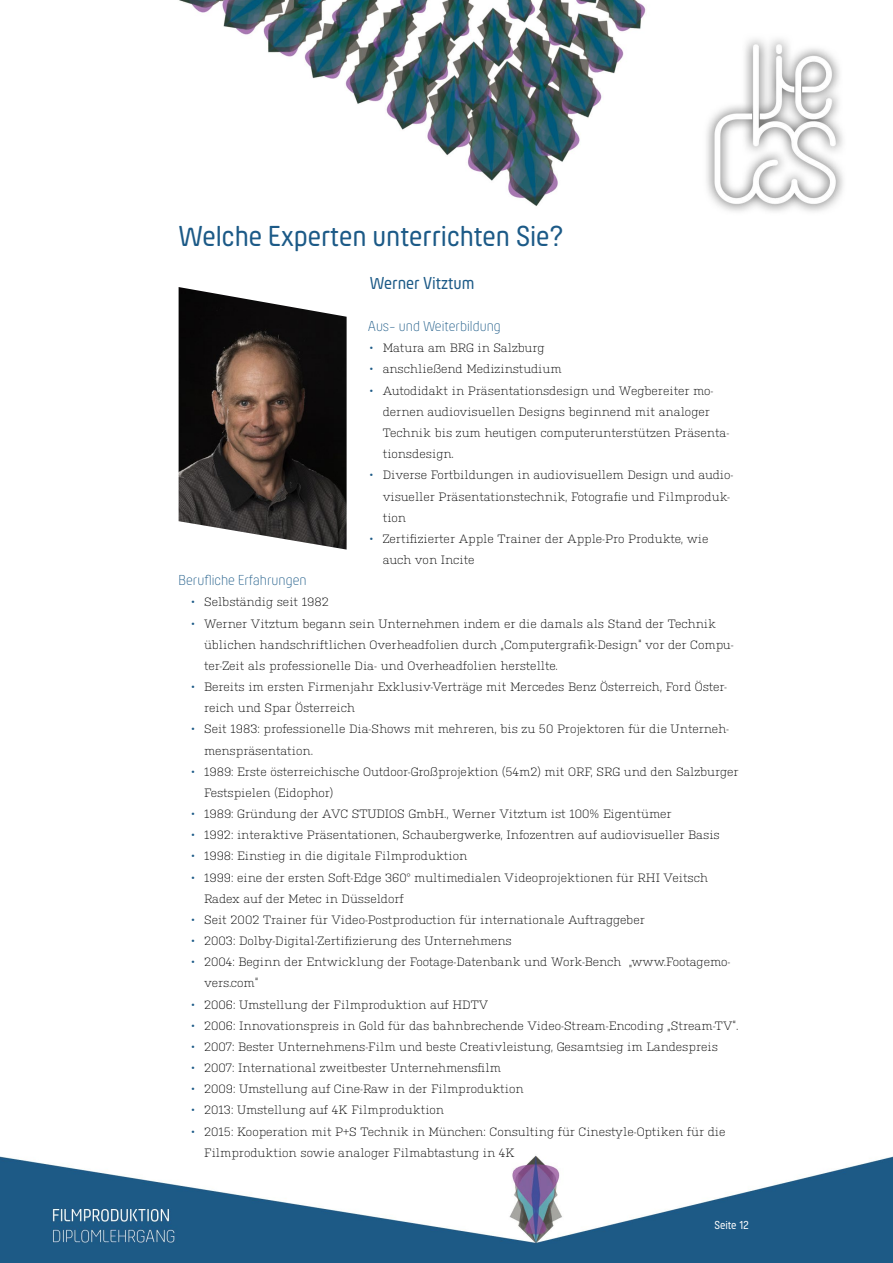
<style>
.page{position:relative;width:893px;height:1263px;background:#fff}
.page>*{position:absolute;margin:0;border:0;box-sizing:border-box;transform-origin:0 0}
.t1{font:30px "Hansom FY";color:#1c5a87}
.t2{font:18px "Hansom FY";color:#1c5a87}
.t3{font:300 15px "Hansom FY";color:#1c5a87}
.t4{font:300 12px/21.1px "Kulturista";color:#000}
.t5{font:12px "Hansom FY";color:#fff}
.s1{color:#1c5a87}
</style>
<div class="page">
<img style="left:0;top:0;width:893px;height:1263px">
<img style="left:179px;top:287px;width:168px;height:263px">
<h1 class="t1" style="left:179px;top:219px;width:387px">Welche Experten unterrichten Sie?</h1>
<h2 class="t2" style="left:370px;top:272px;width:106px">Werner Vitztum</h2>
<p class="t3" style="left:368px;top:317px;width:134px">Aus- und Weiterbildung</p>
<p class="t4" style="left:370px;top:337px;width:176px"><span class="s1">•</span> Matura am BRG in Salzburg</p>
<p class="t4" style="left:370px;top:358px;width:193px"><span class="s1">•</span> anschließend Medizinstudium</p>
<p class="t4" style="left:383px;top:379px;width:348px;text-indent:-13px"><span class="s1">•</span> Autodidakt in Präsentationsdesign und Wegbereiter mo&shy;dernen audiovisuellen Designs beginnend mit analoger Technik bis zum heutigen computerunterstützen Präsenta&shy;tionsdesign.</p>
<p class="t4" style="left:383px;top:464px;width:352px;text-indent:-13px"><span class="s1">•</span> Diverse Fortbildungen in audiovisuellem Design und audio&shy;visueller Präsentationstechnik, Fotografie und Filmproduk&shy;tion</p>
<p class="t4" style="left:383px;top:527px;width:327px;text-indent:-13px"><span class="s1">•</span> Zertifizierter Apple Trainer der Apple-Pro Produkte, wie auch von Incite</p>
<p class="t3" style="left:179px;top:571px;width:130px">Berufliche Erfahrungen</p>
<p class="t4" style="left:191px;top:591px;width:139px"><span class="s1">•</span> Selbständig seit 1982</p>
<p class="t4" style="left:204px;top:612px;width:531px;text-indent:-13px"><span class="s1">•</span> Werner Vitztum begann sein Unternehmen indem er die damals als Stand der Technik üblichen handschriftlichen Overheadfolien durch „Computergrafik-Design“ vor der Compu&shy;ter-Zeit als professionelle Dia- und Overheadfolien herstellte.</p>
<p class="t4" style="left:204px;top:675px;width:524px;text-indent:-13px"><span class="s1">•</span> Bereits im ersten Firmenjahr Exklusiv-Verträge mit Mercedes Benz Österreich, Ford Öster&shy;reich und Spar Österreich</p>
<p class="t4" style="left:204px;top:718px;width:527px;text-indent:-13px"><span class="s1">•</span> Seit 1983: professionelle Dia-Shows mit mehreren, bis zu 50 Projektoren für die Unterneh&shy;menspräsentation.</p>
<p class="t4" style="left:204px;top:760px;width:536px;text-indent:-13px"><span class="s1">•</span> 1989: Erste österreichische Outdoor-Großprojektion (54m2) mit ORF, SRG und den Salzburger<br>Festspielen (Eidophor)</p>
<p class="t4" style="left:191px;top:802px;width:482px"><span class="s1">•</span> 1989: Gründung der AVC STUDIOS GmbH., Werner Vitztum ist 100% Eigentümer</p>
<p class="t4" style="left:191px;top:823px;width:530px"><span class="s1">•</span> 1992: interaktive Präsentationen, Schaubergwerke, Infozentren auf audiovisueller Basis</p>
<p class="t4" style="left:191px;top:845px;width:278px"><span class="s1">•</span> 1998: Einstieg in die digitale Filmproduktion</p>
<p class="t4" style="left:204px;top:866px;width:505px;text-indent:-13px"><span class="s1">•</span> 1999: eine der ersten Soft-Edge 360° multimedialen Videoprojektionen für RHI Veitsch<br>Radex auf der Metec in Düsseldorf</p>
<p class="t4" style="left:191px;top:908px;width:455px"><span class="s1">•</span> Seit 2002 Trainer für Video-Postproduction für internationale Auftraggeber</p>
<p class="t4" style="left:191px;top:929px;width:322px"><span class="s1">•</span> 2003: Dolby-Digital-Zertifizierung des Unternehmens</p>
<p class="t4" style="left:204px;top:950px;width:528px;text-indent:-13px"><span class="s1">•</span> 2004: Beginn der Entwicklung der Footage-Datenbank und Work-Bench „www.Footagemo&shy;vers.com“</p>
<p class="t4" style="left:191px;top:993px;width:298px"><span class="s1">•</span> 2006: Umstellung der Filmproduktion auf HDTV</p>
<p class="t4" style="left:191px;top:1014px;width:549px"><span class="s1">•</span> 2006: Innovationspreis in Gold für das bahnbrechende Video-Stream-Encoding „Stream-TV“.</p>
<p class="t4" style="left:191px;top:1035px;width:528px"><span class="s1">•</span> 2007: Bester Unternehmens-Film und beste Creativleistung, Gesamtsieg im Landespreis</p>
<p class="t4" style="left:191px;top:1056px;width:311px"><span class="s1">•</span> 2007: International zweitbester Unternehmensfilm</p>
<p class="t4" style="left:191px;top:1077px;width:334px"><span class="s1">•</span> 2009: Umstellung auf Cine-Raw in der Filmproduktion</p>
<p class="t4" style="left:191px;top:1099px;width:254px"><span class="s1">•</span> 2013: Umstellung auf 4K Filmproduktion</p>
<p class="t4" style="left:204px;top:1120px;width:523px;text-indent:-13px"><span class="s1">•</span> 2015: Kooperation mit P+S Technik in München: Consulting für Cinestyle-Optiken für die<br>Filmproduktion sowie analoger Filmabtastung in 4K</p>
<p class="t5" style="left:714px;top:1218px;width:36px">Seite 12</p>
</div>
